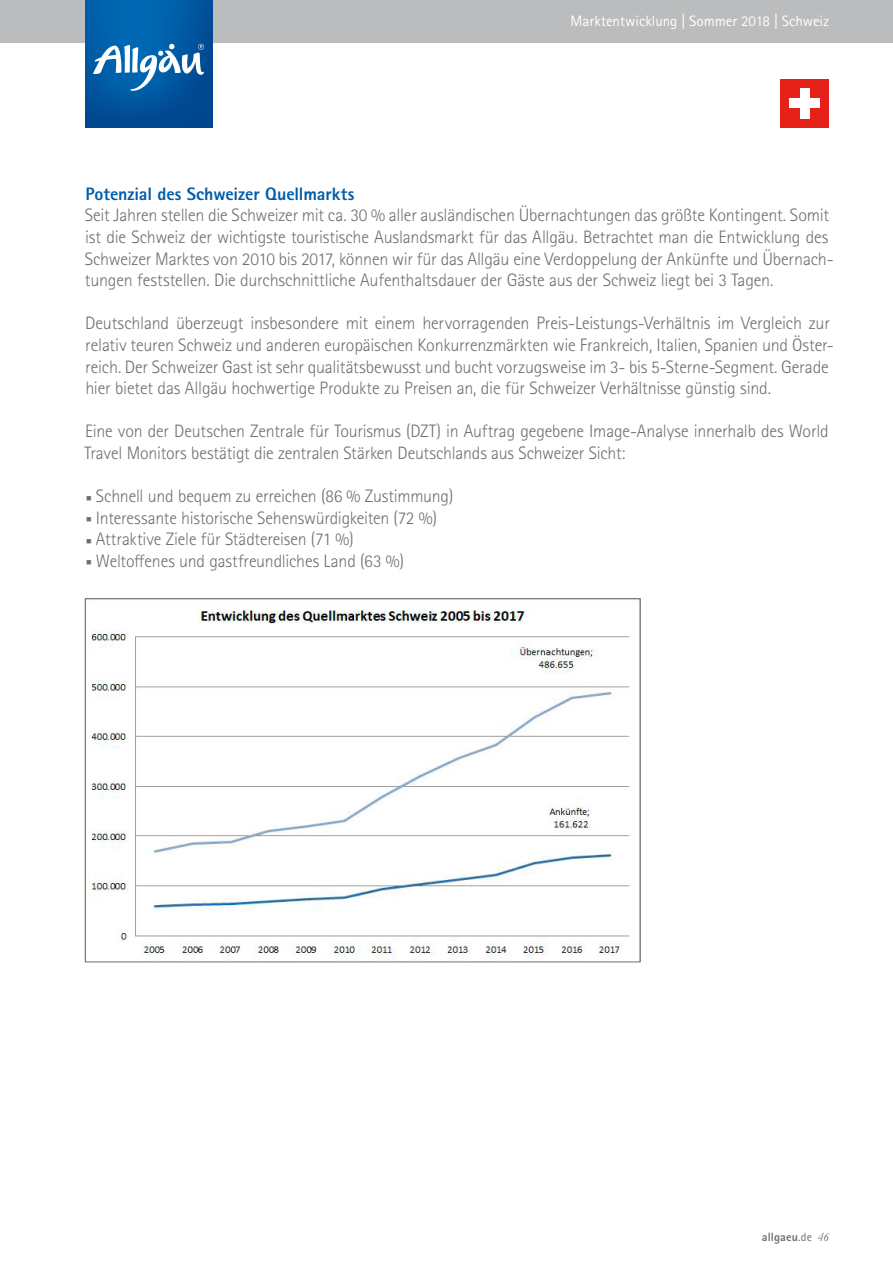
<style>
.page{position:relative;width:893px;height:1263px;background:#fff}
.page>*{position:absolute;margin:0;border:0;box-sizing:border-box;transform-origin:0 0}
.t1{font:300 18px/21.6px "Rotis Sans Serif Pro";letter-spacing:-.01em;color:#6f6f6e}
.t2{font:800 18px "Rotis Sans Serif Pro";color:#005ca9}
.t3{font:15px "Rotis Sans Serif Pro";letter-spacing:-.005em;color:#fff}
.t4{font:800 12px "Rotis Sans Serif Pro";color:#6f6f6e}
.s1{font-weight:400}
.s2{font-family:"Cochin";font-weight:400;font-style:italic}
</style>
<div class="page">
<div style="left:780px;top:79px;width:49px;height:49px;background:#e5211a"></div>
<div style="left:789px;top:99px;width:31px;height:9px;background:#fff"></div>
<div style="left:800px;top:88px;width:9px;height:30px;background:#fff"></div>
<img style="left:87px;top:610px;width:543px;height:350px">
<div style="left:0;top:0;width:893px;height:43px;background:#bbbcbd"></div>
<img style="left:85px;top:0;width:128px;height:128px">
<svg style="left:93px;top:44px;width:111px;height:47px"></svg>
<p class="t3" style="left:571px;top:13px;width:260px">Marktentwicklung | Sommer 2018 | Schweiz</p>
<p class="t2" style="left:86px;top:182px;width:270px">Potenzial des Schweizer Quellmarkts</p>
<p class="t1" style="left:85px;top:205px;width:751px">Seit Jahren stellen die Schweizer mit ca. 30 % aller ausländischen Übernachtungen das größte Kontingent. Somit ist die Schweiz der wichtigste touristische Auslandsmarkt für das Allgäu. Betrachtet man die Entwicklung des Schweizer Marktes von 2010 bis 2017, können wir für das Allgäu eine Verdoppelung der Ankünfte und Übernach&shy;tungen feststellen. Die durchschnittliche Aufenthaltsdauer der Gäste aus der Schweiz liegt bei 3 Tagen.</p>
<p class="t1" style="left:85px;top:313px;width:750px">Deutschland überzeugt insbesondere mit einem hervorragenden Preis-Leistungs-Verhältnis im Vergleich zur relativ teuren Schweiz und anderen europäischen Konkurrenzmärkten wie Frankreich, Italien, Spanien und Öster&shy;reich. Der Schweizer Gast ist sehr qualitätsbewusst und bucht vorzugsweise im 3- bis 5-Sterne-Segment. Gerade hier bietet das Allgäu hochwertige Produkte zu Preisen an, die für Schweizer Verhältnisse günstig sind.</p>
<p class="t1" style="left:84px;top:421px;width:746px">Eine von der Deutschen Zentrale für Tourismus (DZT) in Auftrag gegebene Image-Analyse innerhalb des World<br>Travel Monitors bestätigt die zentralen Stärken Deutschlands aus Schweizer Sicht:</p>
<p class="t1" style="left:86px;top:486px;width:369px">■ Schnell und bequem zu erreichen (86 % Zustimmung)</p>
<p class="t1" style="left:86px;top:507px;width:352px">■ Interessante historische Sehenswürdigkeiten (72 %)</p>
<p class="t1" style="left:86px;top:529px;width:269px">■ Attraktive Ziele für Städtereisen (71 %)</p>
<p class="t1" style="left:86px;top:550px;width:320px">■ Weltoffenes und gastfreundliches Land (63 %)</p>
<p class="t4" style="left:762px;top:1230px;width:69px">allgaeu<span class="s1">.de</span> <span class="s2">46</span></p>
</div>
